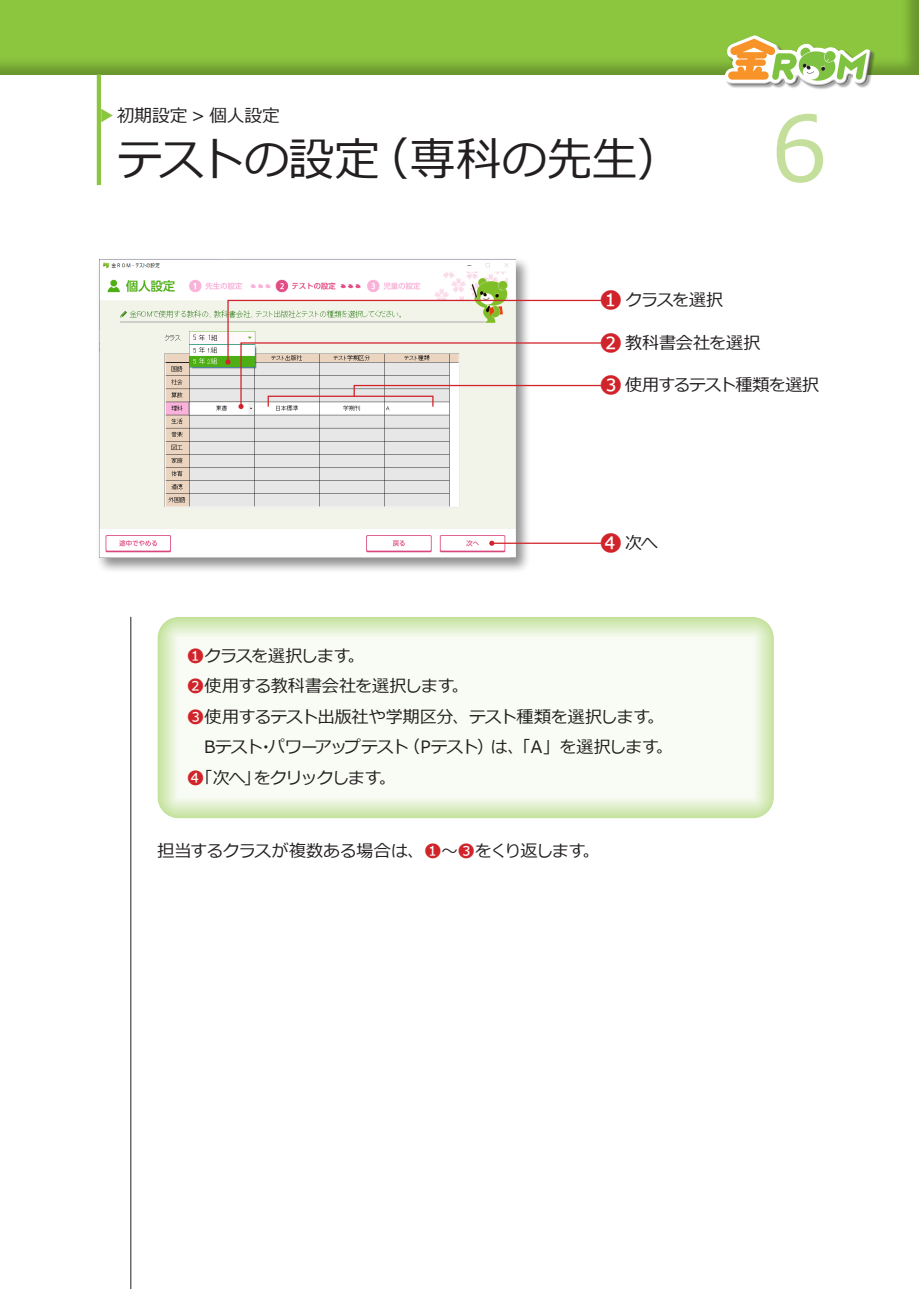
<style>
.page{position:relative;width:919px;height:1289px;background:#fff}
.page>*{position:absolute;margin:0;border:0;box-sizing:border-box;transform-origin:0 0}
.t1{font:90.3px "Meiryo UI";color:#c4df9b}
.t2{font:45.75px "Meiryo";letter-spacing:-.01em;color:#231f20}
.t3{font:17.7px "Meiryo";letter-spacing:-.005em;color:#231f20}
.t4{font:16.95px "Meiryo";letter-spacing:-.03em;color:#231f20}
.t5{font:16.95px "Meiryo";letter-spacing:-.07em;color:#231f20}
.t6{font:16.95px "Meiryo";letter-spacing:-.005em;color:#231f20}
.t7{font:16.95px "Meiryo";letter-spacing:-.08em;color:#231f20}
.t8{font:16.95px "Meiryo";letter-spacing:-.05em;color:#231f20}
.t9{font:16.95px "Meiryo";color:#231f20}
.s1{color:#8bc63e}
.s2{font-size:22.35px;color:#d1232a}
.s3{color:#d1232a}
</style>
<div class="page">
<div style="left:0;top:0;width:918px;height:77px;background:#231f20;opacity:.28"></div>
<div style="left:725px;top:36px;width:150px;height:54px;background:#231f20;opacity:.4"></div>
<div style="left:722px;top:32px;width:149px;height:52px;background:#fff;opacity:.75"></div>
<div style="left:725px;top:44px;width:149px;height:42px;background:#231f20;opacity:.75"></div>
<hr style="left:97px;top:77px;width:4px;height:106px;background:#8bc63e">
<hr style="left:130px;top:617px;width:1px;height:671px;background:#231f20">
<div style="left:144px;top:607px;width:644px;height:213px;background:#fff;opacity:.95"></div>
<div style="left:96px;top:256px;width:434px;height:317px;background:#231f20;opacity:.3"></div>
<hr style="left:492px;top:542px;width:110px;height:2px;background:#d1232a">
<svg style="left:489px;top:540px;width:5px;height:6px"></svg>
<svg style="left:225px;top:299px;width:378px;height:110px"></svg>
<div style="left:267px;top:395px;width:166px;height:12px;border:1px solid #d1232a"></div>
<p class="t3" style="left:97px;top:103px;width:184px"><span class="s1">▶</span> 初期設定 &gt; 個人設定</p>
<h2 class="t2" style="left:117px;top:128px;width:566px">テストの設定（専科の先生）</h2>
<h1 class="t1" style="left:771px;top:86px;width:58px">6</h1>
<p class="t4" style="left:600px;top:288px;width:125px"><span class="s2">❶</span> クラスを選択</p>
<p class="t9" style="left:600px;top:331px;width:162px"><span class="s2">❷</span> 教科書会社を選択</p>
<p class="t4" style="left:600px;top:373px;width:221px"><span class="s2">❸</span> 使用するテスト種類を選択</p>
<p class="t4" style="left:600px;top:531px;width:59px"><span class="s2">❹</span>次へ</p>
<p class="t8" style="left:187px;top:643px;width:179px"><span class="s3">❶</span>クラスを選択します。</p>
<p class="t6" style="left:187px;top:674px;width:283px"><span class="s3">❷</span>使用する教科書会社を選択します。</p>
<p class="t4" style="left:187px;top:704px;width:478px"><span class="s3">❸</span>使用するテスト出版社や学期区分、テスト種類を選択します。</p>
<p class="t5" style="left:204px;top:735px;width:470px">Bテスト・パワーアップテスト（Pテスト）は、「A」を選択します。</p>
<p class="t7" style="left:187px;top:766px;width:210px"><span class="s3">❹</span>「次へ」をクリックします。</p>
<p class="t4" style="left:157px;top:838px;width:443px">担当するクラスが複数ある場合は、<span class="s3">❶</span>〜<span class="s3">❸</span>をくり返します。</p>
</div>
